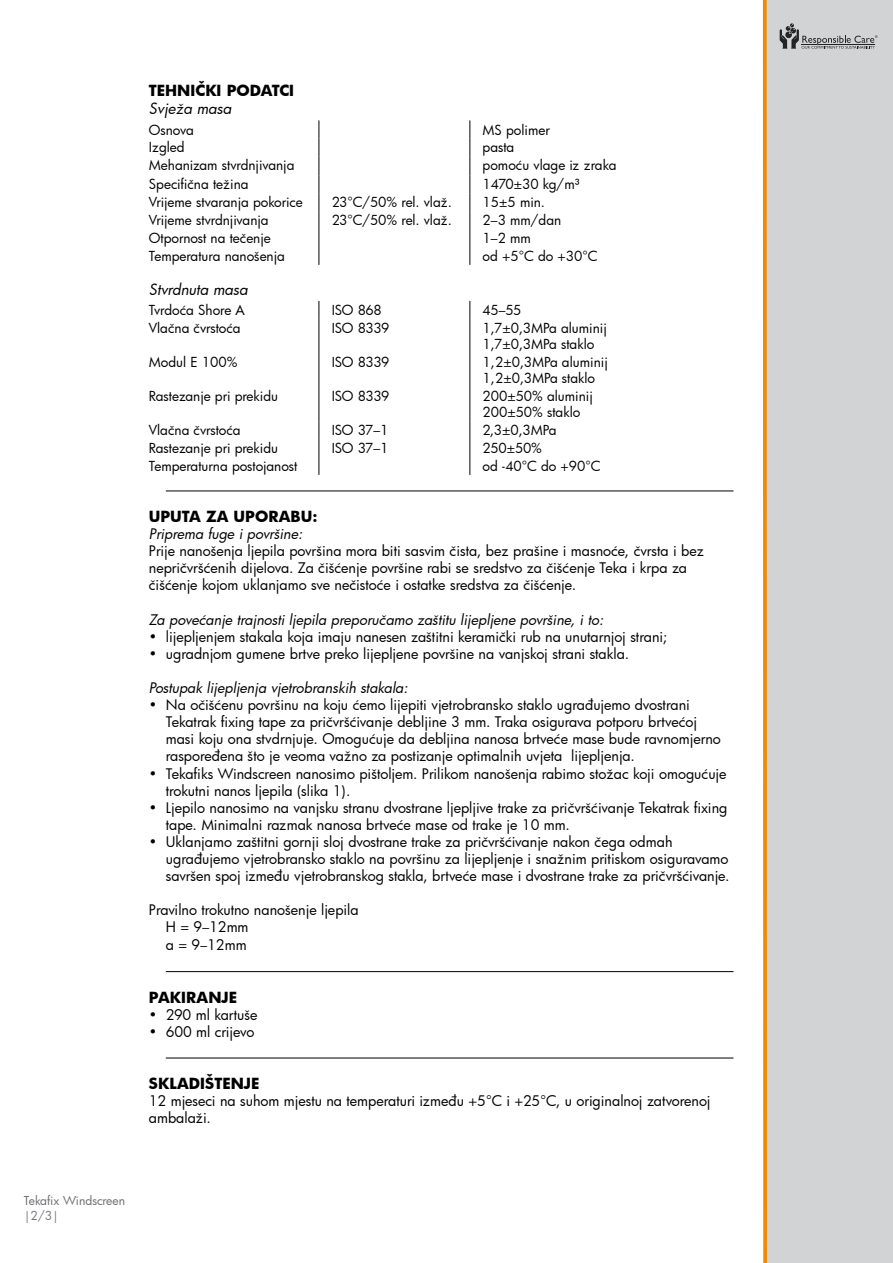
<style>
.page{position:relative;width:893px;height:1263px;background:#fff}
.page>*{position:absolute;margin:0;border:0;box-sizing:border-box;transform-origin:0 0}
.t1{font:700 15px "Futura";color:#000}
.t2{font:italic 15px "Futura";letter-spacing:-.005em;color:#000}
.t3{font:14.25px/17.1px "Futura";color:#000}
.t4{font:italic 14.25px "Futura";color:#000}
.t5{font:13.5px/16.2px "Futura";color:#000}
.t6{font:13.5px "Futura";letter-spacing:-.02em;color:#000}
.t7{font:12px "Futura";letter-spacing:-.005em;color:#6d6e71}
.t8{font:12px "Futura";color:#70747a}
.s1{font-size:13.5px}
</style>
<div class="page">
<svg style="left:763px;top:0;width:3px;height:1263px;background:#f18d08"></svg>
<div style="left:766px;top:0;width:127px;height:1263px;background:#d1d3d4"></div>
<svg style="left:780px;top:23px;width:98px;height:26px;background:#abadae"></svg>
<hr style="left:166px;top:491px;width:567px;height:1px;background:#000">
<hr style="left:166px;top:971px;width:567px;height:1px;background:#000">
<hr style="left:166px;top:1058px;width:567px;height:1px;background:#000">
<svg style="left:319px;top:120px;width:1px;height:145px"></svg>
<svg style="left:470px;top:120px;width:1px;height:145px"></svg>
<svg style="left:319px;top:301px;width:1px;height:18px"></svg>
<svg style="left:470px;top:301px;width:1px;height:18px"></svg>
<hr style="left:319px;top:319px;width:1px;height:34px;background:#000">
<hr style="left:470px;top:319px;width:1px;height:34px;background:#000">
<hr style="left:319px;top:353px;width:1px;height:34px;background:#000">
<hr style="left:470px;top:353px;width:1px;height:34px;background:#000">
<hr style="left:319px;top:387px;width:1px;height:34px;background:#000">
<hr style="left:470px;top:387px;width:1px;height:34px;background:#000">
<svg style="left:319px;top:421px;width:1px;height:54px"></svg>
<svg style="left:470px;top:421px;width:1px;height:54px"></svg>
<p class="t1" style="left:149px;top:80px;width:147px">TEHNIČKI PODATCI</p>
<p class="t2" style="left:149px;top:99px;width:84px">Svježa masa</p>
<p class="t5" style="left:149px;top:121px;width:47px">Osnova</p>
<p class="t5" style="left:483px;top:121px;width:69px">MS polimer</p>
<p class="t5" style="left:149px;top:139px;width:37px">Izgled</p>
<p class="t5" style="left:483px;top:139px;width:33px">pasta</p>
<p class="t5" style="left:149px;top:157px;width:147px">Mehanizam stvrdnjivanja</p>
<p class="t5" style="left:483px;top:157px;width:135px">pomoću vlage iz zraka</p>
<p class="t5" style="left:149px;top:176px;width:101px">Specifična težina</p>
<p class="t6" style="left:483px;top:175px;width:99px">1470±30 kg/m³</p>
<p class="t5" style="left:149px;top:194px;width:155px">Vrijeme stvaranja pokorice</p>
<p class="t5" style="left:332px;top:194px;width:122px">23°C/50% rel. vlaž.</p>
<p class="t5" style="left:483px;top:194px;width:64px">15±5 min.</p>
<p class="t5" style="left:149px;top:212px;width:121px">Vrijeme stvrdnjivanja</p>
<p class="t5" style="left:332px;top:212px;width:122px">23°C/50% rel. vlaž.</p>
<p class="t5" style="left:483px;top:212px;width:80px">2–3 mm/dan</p>
<p class="t5" style="left:149px;top:230px;width:123px">Otpornost na tečenje</p>
<p class="t5" style="left:483px;top:230px;width:50px">1–2 mm</p>
<p class="t5" style="left:149px;top:248px;width:138px">Temperatura nanošenja</p>
<p class="t5" style="left:483px;top:248px;width:116px">od +5°C do +30°C</p>
<p class="t2" style="left:149px;top:279px;width:100px">Stvrdnuta masa</p>
<p class="t5" style="left:149px;top:302px;width:98px">Tvrdoća Shore A</p>
<p class="t5" style="left:332px;top:302px;width:52px">ISO 868</p>
<p class="t5" style="left:483px;top:302px;width:40px">45–55</p>
<p class="t5" style="left:149px;top:320px;width:93px">Vlačna čvrstoća</p>
<p class="t5" style="left:332px;top:320px;width:59px">ISO 8339</p>
<p class="t5" style="left:483px;top:320px;width:126px">1,7±0,3MPa aluminij<br>1,7±0,3MPa staklo</p>
<p class="t5" style="left:149px;top:354px;width:90px">Modul E 100%</p>
<p class="t5" style="left:332px;top:354px;width:59px">ISO 8339</p>
<p class="t5" style="left:483px;top:354px;width:127px">1,2±0,3MPa aluminij<br>1,2±0,3MPa staklo</p>
<p class="t5" style="left:149px;top:388px;width:131px">Rastezanje pri prekidu</p>
<p class="t5" style="left:332px;top:388px;width:59px">ISO 8339</p>
<p class="t5" style="left:483px;top:388px;width:112px">200±50% aluminij<br>200±50% staklo</p>
<p class="t5" style="left:149px;top:422px;width:93px">Vlačna čvrstoća</p>
<p class="t5" style="left:332px;top:422px;width:58px">ISO 37–1</p>
<p class="t5" style="left:483px;top:422px;width:75px">2,3±0,3MPa</p>
<p class="t5" style="left:149px;top:440px;width:131px">Rastezanje pri prekidu</p>
<p class="t5" style="left:332px;top:440px;width:58px">ISO 37–1</p>
<p class="t5" style="left:483px;top:440px;width:61px">250±50%</p>
<p class="t5" style="left:149px;top:458px;width:150px">Temperaturna postojanost</p>
<p class="t5" style="left:483px;top:458px;width:119px">od -40°C do +90°C</p>
<p class="t1" style="left:149px;top:506px;width:170px">UPUTA ZA UPORABU:</p>
<p class="t4" style="left:149px;top:524px;width:155px">Priprema fuge i površine:</p>
<p class="t3" style="left:149px;top:542px;width:557px">Prije nanošenja ljepila površina mora biti sasvim čista, bez prašine i masnoće, čvrsta i bez nepričvršćenih dijelova. Za čišćenje površine rabi se sredstvo za čišćenje Teka i krpa za čišćenje kojom uklanjamo sve nečistoće i ostatke sredstva za čišćenje.</p>
<p class="t4" style="left:149px;top:610px;width:456px">Za povećanje trajnosti ljepila preporučamo zaštitu lijepljene površine, i to:</p>
<p class="t3" style="left:149px;top:628px;width:520px">• lijepljenjem stakala koja imaju nanesen zaštitni keramički rub na unutarnjoj strani;</p>
<p class="t3" style="left:149px;top:645px;width:482px">• ugradnjom gumene brtve preko lijepljene površine na vanjskoj strani stakla.</p>
<p class="t4" style="left:149px;top:678px;width:261px">Postupak lijepljenja vjetrobranskih stakala:</p>
<p class="t3" style="left:166px;top:696px;width:556px;text-indent:-17px">• Na očišćenu površinu na koju ćemo lijepiti vjetrobransko staklo ugrađujemo dvostrani Tekatrak fixing tape za pričvršćivanje debljine 3 mm. Traka osigurava potporu brtvećoj masi koju ona stvdrnjuje. Omogućuje da debljina nanosa brtveće mase bude ravnomjerno raspoređena što je veoma važno za postizanje optimalnih uvjeta lijepljenja.</p>
<p class="t3" style="left:166px;top:764px;width:562px;text-indent:-17px">• Tekafiks Windscreen nanosimo pištoljem. Prilikom nanošenja rabimo stožac koji omogućuje trokutni nanos ljepila (slika 1).</p>
<p class="t3" style="left:166px;top:799px;width:563px;text-indent:-17px">• Ljepilo nanosimo na vanjsku stranu dvostrane ljepljive trake za pričvršćivanje Tekatrak fixing tape. Minimalni razmak nanosa brtveće mase od trake je 10 mm.</p>
<p class="t3" style="left:166px;top:833px;width:565px;text-indent:-17px">• Uklanjamo zaštitni gornji sloj dvostrane trake za pričvršćivanje nakon čega odmah ugrađujemo vjetrobransko staklo na površinu za lijepljenje i snažnim pritiskom osiguravamo savršen spoj između vjetrobranskog stakla, brtveće mase i dvostrane trake za pričvršćivanje.</p>
<p class="t3" style="left:166px;top:901px;width:194px;text-indent:-17px">Pravilno trokutno nanošenje ljepila<br>H = 9<span class="s1">–</span>12mm<br>a = 9<span class="s1">–</span>12mm</p>
<p class="t1" style="left:149px;top:986px;width:90px">PAKIRANJE</p>
<p class="t3" style="left:149px;top:1006px;width:110px">• 290 ml kartuše</p>
<p class="t3" style="left:149px;top:1023px;width:107px">• 600 ml crijevo</p>
<p class="t1" style="left:149px;top:1073px;width:112px">SKLADIŠTENJE</p>
<p class="t3" style="left:149px;top:1092px;width:563px">12 mjeseci na suhom mjestu na temperaturi između +5°C i +25°C, u originalnoj zatvorenoj ambalaži.</p>
<p class="t7" style="left:24px;top:1192px;width:103px">Tekafix Windscreen</p>
<p class="t8" style="left:24px;top:1207px;width:37px">|2/3|</p>
</div>
